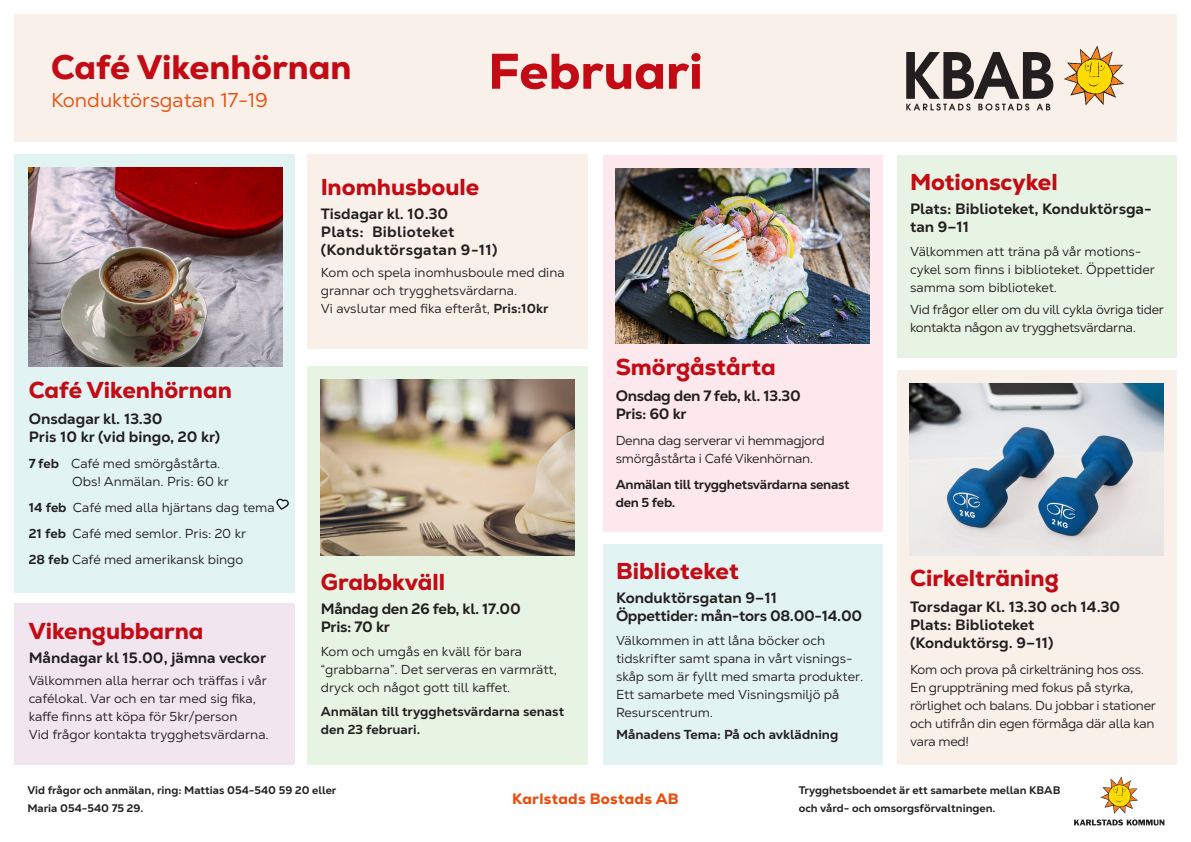
<style>
.page{position:relative;width:1191px;height:842px;background:#fff}
.page>*{position:absolute;margin:0;border:0;box-sizing:border-box;transform-origin:0 0}
.t1{font:800 50px "Nexa";color:#c30b15}
.t2{font:800 34px "Nexa";color:#c30b15}
.t3{font:800 23px "Nexa";color:#c30b15}
.t4{font:20px "Nexa Text";color:#e84e0d}
.t5{font:800 15px/18px "Nexa Text";color:#231f20}
.t6{font:800 15px "Nexa Text";letter-spacing:-.02em;color:#231f20}
.t7{font:800 15px "Nexa Text";letter-spacing:.02em;color:#231f20}
.t8{font:800 15px "Nexa";letter-spacing:.02em;color:#e84e0d}
.t9{font:13px/18px "Nexa Text";color:#231f20}
.t10{font:13px/18px "Nexa Text";letter-spacing:-.02em;color:#231f20}
.t11{font:800 13px/18px "Nexa Text";color:#231f20}
.t12{font:800 13px/18px "Nexa Text";letter-spacing:-.02em;color:#231f20}
.t13{font:800 11px "Nexa Text";color:#231f20}
.s1{font-weight:800}
</style>
<div class="page">
<div style="left:308px;top:367px;width:280px;height:398px;background:#e7f3e3"></div>
<div style="left:308px;top:155px;width:280px;height:194px;background:#f9f0e9"></div>
<div style="left:14px;top:14px;width:1162px;height:128px;background:#f9f0e9"></div>
<svg style="left:906px;top:52px;width:147px;height:59px"></svg>
<svg style="left:1064px;top:45px;width:60px;height:60px"></svg>
<div style="left:14px;top:155px;width:280px;height:438px;background:#e2f3f4"></div>
<div style="left:14px;top:603px;width:280px;height:162px;background:#f1e5f0"></div>
<div style="left:602px;top:155px;width:280px;height:376px;background:#fce8ed"></div>
<div style="left:603px;top:544px;width:279px;height:221px;background:#e2f3f4"></div>
<div style="left:897px;top:155px;width:279px;height:202px;background:#e7f3e3"></div>
<div style="left:897px;top:370px;width:279px;height:395px;background:#f9f0e9"></div>
<img style="left:615px;top:169px;width:254px;height:174px">
<img style="left:909px;top:383px;width:254px;height:172px">
<img style="left:29px;top:168px;width:254px;height:199px">
<img style="left:321px;top:380px;width:254px;height:175px">
<svg style="left:1074px;top:776px;width:90px;height:49px"></svg>
<svg style="left:276px;top:498px;width:13px;height:12px"></svg>
<p class="t2" style="left:51px;top:45px;width:302px">Café Vikenhörnan</p>
<p class="t4" style="left:51px;top:87px;width:218px">Konduktörsgatan 17-19</p>
<p class="t1" style="left:488px;top:39px;width:216px">Februari</p>
<p class="t3" style="left:29px;top:375px;width:205px">Café Vikenhörnan</p>
<p class="t5" style="left:29px;top:410px;width:135px">Onsdagar kl. 13.30</p>
<p class="t5" style="left:29px;top:428px;width:193px">Pris 10 kr (vid bingo, 20 kr)</p>
<p class="t9" style="left:29px;top:454px;width:193px"><span class="s1">7 feb</span> Café med smörgåstårta.</p>
<p class="t9" style="left:72px;top:472px;width:158px">Obs! Anmälan. Pris: 60 kr</p>
<p class="t9" style="left:29px;top:498px;width:247px"><span class="s1">14 feb</span> Café med alla hjärtans dag tema</p>
<p class="t9" style="left:29px;top:524px;width:219px"><span class="s1">21 feb</span> Café med semlor. Pris: 20 kr</p>
<p class="t9" style="left:29px;top:550px;width:216px"><span class="s1">28 feb</span> Café med amerikansk bingo</p>
<p class="t3" style="left:29px;top:616px;width:176px">Vikengubbarna</p>
<p class="t5" style="left:29px;top:649px;width:239px">Måndagar kl 15.00, jämna veckor</p>
<p class="t9" style="left:29px;top:671px;width:240px">Välkommen alla herrar och träffas i vår cafélokal. Var och en tar med sig fika, kaffe finns att köpa för 5kr/person</p>
<p class="t9" style="left:29px;top:725px;width:241px">Vid frågor kontakta trygghetsvärdarna.</p>
<p class="t3" style="left:321px;top:173px;width:160px">Inomhusboule</p>
<p class="t5" style="left:321px;top:205px;width:129px">Tisdagar kl. 10.30</p>
<p class="t7" style="left:321px;top:223px;width:135px">Plats: Biblioteket</p>
<p class="t7" style="left:321px;top:241px;width:178px">(Konduktörsgatan 9-11)</p>
<p class="t9" style="left:321px;top:264px;width:245px">Kom och spela inomhusboule med dina grannar och trygghetsvärdarna.</p>
<p class="t9" style="left:321px;top:300px;width:229px">Vi avslutar med fika efteråt, <span class="s1">Pris:10kr</span></p>
<p class="t3" style="left:321px;top:567px;width:126px">Grabbkväll</p>
<p class="t6" style="left:321px;top:599px;width:202px">Måndag den 26 feb, kl. 17.00</p>
<p class="t5" style="left:321px;top:617px;width:71px">Pris: 70 kr</p>
<p class="t9" style="left:321px;top:642px;width:203px">Kom och umgås en kväll för bara</p>
<p class="t9" style="left:321px;top:660px;width:238px">“grabbarna”. Det serveras en varmrätt, dryck och något gott till kaffet.</p>
<p class="t11" style="left:321px;top:702px;width:245px">Anmälan till trygghetsvärdarna senast den 23 februari.</p>
<p class="t3" style="left:616px;top:352px;width:161px">Smörgåstårta</p>
<p class="t6" style="left:616px;top:386px;width:187px">Onsdag den 7 feb, kl. 13.30</p>
<p class="t5" style="left:616px;top:405px;width:72px">Pris: 60 kr</p>
<p class="t10" style="left:616px;top:431px;width:210px">Denna dag serverar vi hemmagjord</p>
<p class="t10" style="left:616px;top:449px;width:199px">smörgåstårta i Café Vikenhörnan.</p>
<p class="t12" style="left:616px;top:475px;width:235px">Anmälan till trygghetsvärdarna senast den 5 feb.</p>
<p class="t3" style="left:616px;top:556px;width:124px">Biblioteket</p>
<p class="t5" style="left:616px;top:588px;width:162px">Konduktörsgatan 9–11</p>
<p class="t6" style="left:616px;top:606px;width:248px">Öppettider: mån-tors 08.00-14.00</p>
<p class="t9" style="left:616px;top:631px;width:210px">Välkommen in att låna böcker och</p>
<p class="t9" style="left:616px;top:649px;width:249px">tidskrifter samt spana in vårt visnings&shy;skåp som är fyllt med smarta produkter.<br>Ett samarbete med Visningsmiljö på Resurscentrum.</p>
<p class="t11" style="left:616px;top:725px;width:224px">Månadens Tema: På och avklädning</p>
<p class="t3" style="left:910px;top:167px;width:149px">Motionscykel</p>
<p class="t5" style="left:910px;top:200px;width:243px">Plats: Biblioteket, Konduktörsga&shy;tan 9–11</p>
<p class="t9" style="left:910px;top:242px;width:246px">Välkommen att träna på vår motions&shy;cykel som finns i biblioteket. Öppettider samma som biblioteket.</p>
<p class="t10" style="left:910px;top:300px;width:255px">Vid frågor eller om du vill cykla övriga tider kontakta någon av trygghetsvärdarna.</p>
<p class="t3" style="left:910px;top:564px;width:150px">Cirkelträning</p>
<p class="t5" style="left:910px;top:598px;width:212px">Torsdagar Kl. 13.30 och 14.30</p>
<p class="t5" style="left:910px;top:616px;width:126px">Plats: Biblioteket</p>
<p class="t5" style="left:910px;top:634px;width:145px">(Konduktörsg. 9–11)</p>
<p class="t10" style="left:910px;top:661px;width:235px">Kom och prova på cirkelträning hos oss.</p>
<p class="t10" style="left:910px;top:679px;width:225px">En gruppträning med fokus på styrka,</p>
<p class="t9" style="left:910px;top:697px;width:247px;text-align:justify">rörlighet och balans. Du jobbar i stationer och utifrån din egen förmåga där alla kan vara med!</p>
<p class="t13" style="left:27px;top:783px;width:311px">Vid frågor och anmälan, ring: Mattias 054-540 59 20 eller</p>
<p class="t13" style="left:27px;top:801px;width:118px">Maria 054-540 75 29.</p>
<p class="t8" style="left:512px;top:789px;width:168px">Karlstads Bostads AB</p>
<p class="t13" style="left:798px;top:783px;width:263px">Trygghetsboendet är ett samarbete mellan KBAB</p>
<p class="t13" style="left:798px;top:801px;width:198px">och vård- och omsorgsförvaltningen.</p>
</div>
